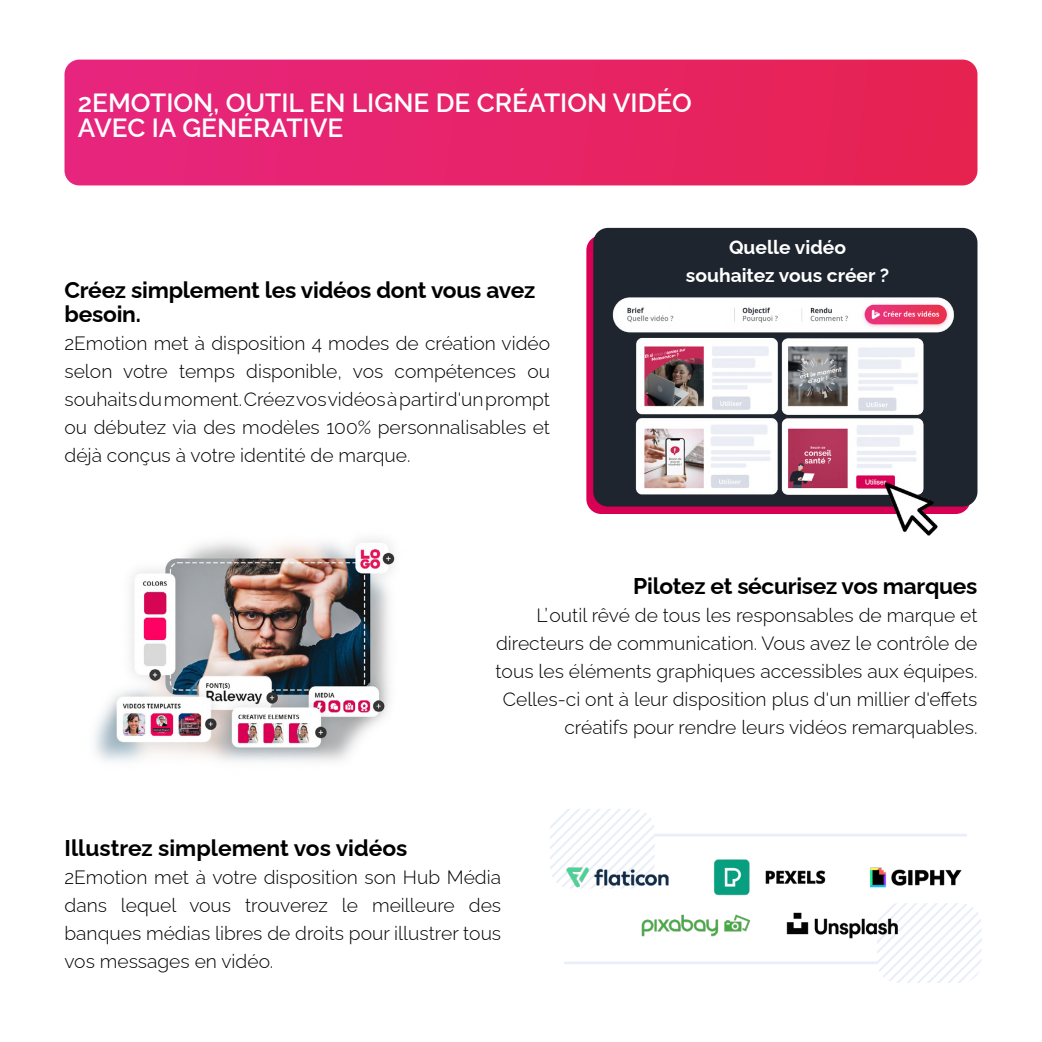
<style>
.page{position:relative;width:1042px;height:1042px;background:#fff}
.page>*{position:absolute;margin:0;border:0;box-sizing:border-box;transform-origin:0 0}
.t1{font:600 26.25px/24.5px "Raleway";color:#fff}
.t2{font:700 22.75px/24.5px "Raleway";letter-spacing:-.01em;color:#000}
.t3{font:300 19.25px/28px "Raleway";color:#000;text-align:justify}
.t4{font:700 19.25px/28px "Raleway";color:#fff;text-align:center}
</style>
<div class="page">
<div style="left:586px;top:235px;width:384px;height:279px;background:#d80055;border-radius:15px"></div>
<div style="left:593px;top:228px;width:384px;height:278px;background:#1e252f;border-radius:15px"></div>
<svg style="left:64px;top:60px;width:913px;height:125px;background:#e62468"></svg>
<img style="left:95px;top:539px;width:300px;height:223px">
<img style="left:570px;top:888px;width:180px;height:8px">
<svg style="left:550px;top:809px;width:417px;height:79px"></svg>
<svg style="left:564px;top:903px;width:417px;height:80px"></svg>
<img style="left:629px;top:341px;width:314px;height:195px">
<img style="left:612px;top:297px;width:342px;height:44px">
<h1 class="t1" style="left:78px;top:88px;width:615px">2EMOTION, OUTIL EN LIGNE DE CRÉATION VIDÉO<br>AVEC IA GÉNÉRATIVE</h1>
<p class="t2" style="left:64px;top:275px;width:472px">Créez simplement les vidéos dont vous avez besoin.</p>
<p class="t3" style="left:64px;top:327px;width:487px">2Emotion met à disposition 4 modes de création vidéo selon votre temps disponible, vos compétences ou souhaits du moment. Créez vos vidéos à partir d'un prompt ou débutez via des modèles 100% personnalisables et déjà conçus à votre identité de marque.</p>
<p class="t4" style="left:686px;top:231px;width:205px">Quelle vidéo souhaitez vous créer ?</p>
<p class="t2" style="left:633px;top:571px;width:346px">Pilotez et sécurisez vos marques</p>
<p class="t3" style="left:496px;top:599px;width:483px;text-align:right">L’outil rêvé de tous les responsables de marque et directeurs de communication. Vous avez le contrôle de tous les éléments graphiques accessibles aux équipes.<br>Celles-ci ont à leur disposition plus d'un millier d'effets créatifs pour rendre leurs vidéos remarquables.</p>
<p class="t2" style="left:64px;top:833px;width:344px">Illustrez simplement vos vidéos</p>
<p class="t3" style="left:64px;top:861px;width:438px">2Emotion met à votre disposition son Hub Média dans lequel vous trouverez le meilleure des banques médias libres de droits pour illustrer tous vos messages en vidéo.</p>
</div>
